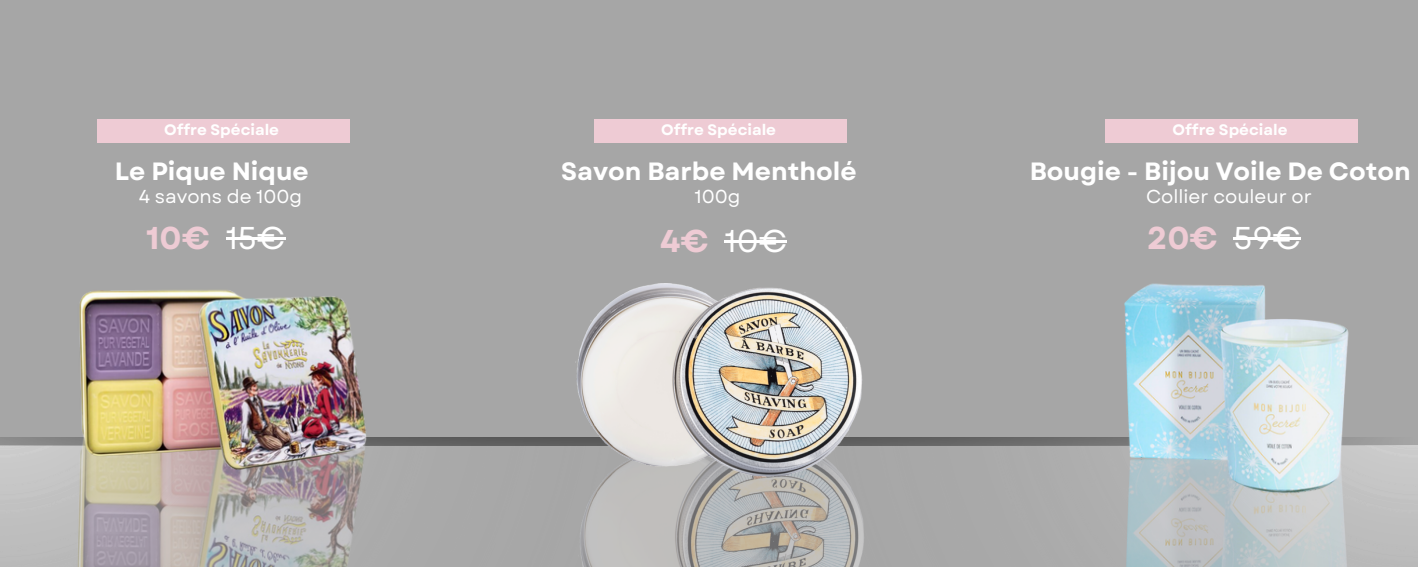
<style>
.page{position:relative;width:1418px;height:567px;background:#a6a6a6}
.page>*{position:absolute;margin:0;border:0;box-sizing:border-box;transform-origin:0 0}
.t1{font:700 31.6px "Garet";color:#eecbd4}
.t2{font:31.6px "Garet";color:#fff}
.t3{font:700 25px "Garet";color:#fff}
.t4{font:18.6px "Garet";color:#fff}
.t5{font:700 15.2px "Garet";color:#fff}
.s1{font-weight:400;color:#fff}
.s2{font-weight:700;color:#eecbd4}
</style>
<div class="page">
<img style="left:0;top:438px;width:1418px;height:129px">
<div style="left:97px;top:119px;width:252px;height:23px;background:#eecbd4"></div>
<div style="left:594px;top:119px;width:252px;height:23px;background:#eecbd4"></div>
<img style="left:74px;top:437px;width:295px;height:130px">
<img style="left:75px;top:237px;width:296px;height:307px">
<hr style="left:226px;top:238px;width:59px;height:2px;background:#fff">
<hr style="left:724px;top:240px;width:63px;height:3px;background:#fff">
<div style="left:1105px;top:119px;width:252px;height:23px;background:#eecbd4"></div>
<img style="left:575px;top:438px;width:289px;height:129px">
<img style="left:572px;top:283px;width:290px;height:197px">
<img style="left:1100px;top:535px;width:270px;height:32px">
<img style="left:1100px;top:238px;width:270px;height:297px">
<h1 class="t5" style="left:164px;top:119px;width:116px">Offre Spéciale</h1>
<p class="t5" style="left:661px;top:119px;width:116px">Offre Spéciale</p>
<h3 class="t5" style="left:1172px;top:119px;width:116px">Offre Spéciale</h3>
<h3 class="t3" style="left:115px;top:153px;width:195px">Le Pique Nique</h3>
<h2 class="t3" style="left:561px;top:153px;width:297px">Savon Barbe Mentholé</h2>
<p class="t3" style="left:1029px;top:153px;width:382px">Bougie - Bijou Voile De Coton</p>
<h3 class="t4" style="left:139px;top:183px;width:165px">4 savons de 100g</h3>
<p class="t4" style="left:694px;top:183px;width:47px">100g</p>
<h1 class="t4" style="left:1146px;top:183px;width:167px">Collier couleur or</h1>
<p class="t1" style="left:146px;top:215px;width:141px">10€ <span class="s1">15€</span></p>
<h1 class="t2" style="left:660px;top:218px;width:129px"><span class="s2">4€</span> 10€</h1>
<p class="t1" style="left:1147px;top:215px;width:156px">20€ <span class="s1">59€</span></p>
</div>
